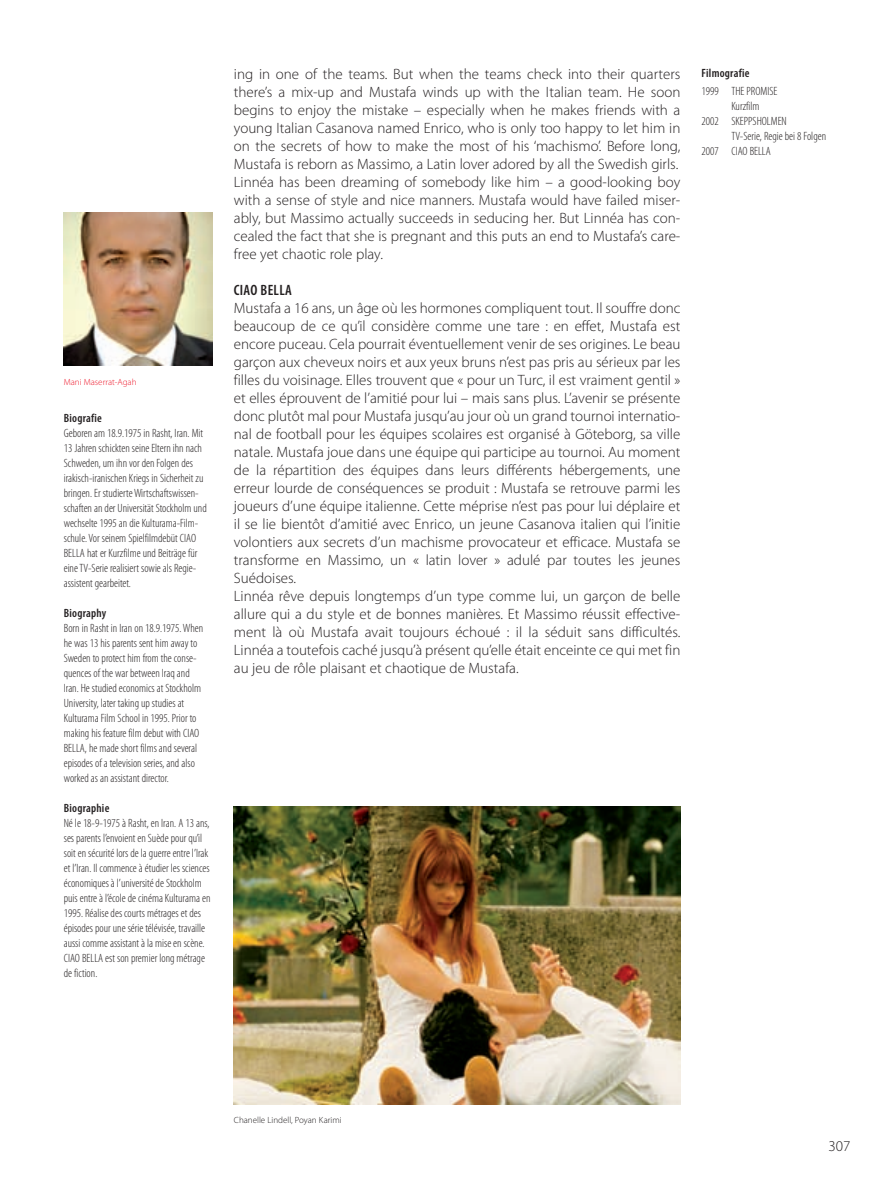
<style>
.page{position:relative;width:893px;height:1191px;background:#fff}
.page>*{position:absolute;margin:0;border:0;box-sizing:border-box;transform-origin:0 0}
.t1{font:300 15px/18px "Myriad Pro";color:#231f20}
.t2{font:600 condensed 15px "Myriad Pro";letter-spacing:.02em;color:#231f20}
.t3{font:300 condensed 12px/15px "Myriad Pro";color:#231f20}
.t4{font:600 condensed 12px "Myriad Pro";letter-spacing:.02em;color:#231f20}
.t5{font:300 9px "Myriad Pro";color:#231f20}
.t6{font:300 9px "Myriad Pro";color:#ee1b2d}
</style>
<div class="page">
<img style="left:63px;top:212px;width:618px;height:893px">
<p class="t6" style="left:64px;top:379px;width:74px">Mani Maserrat-Agah</p>
<p class="t4" style="left:64px;top:413px;width:40px">Biografie</p>
<p class="t3" style="left:64px;top:426px;width:145px">Geboren am 18.9.1975 in Rasht, Iran. Mit 13 Jahren schickten seine Eltern ihn nach Schweden, um ihn vor den Folgen des irakisch-iranischen Kriegs in Sicherheit zu bringen. Er studierte Wirtschafts wissen - schaften an der Universität Stockholm und wechselte 1995 an die Kulturama-Film - schule. Vor seinem Spielfilmdebüt CIAO BELLA hat er Kurzfilme und Beiträge für eine TV-Serie realisiert sowie als Regie - assistent gearbeitet.</p>
<p class="t4" style="left:64px;top:608px;width:44px">Biography</p>
<p class="t3" style="left:64px;top:621px;width:141px">Born in Rasht in Iran on 18.9.1975. When he was 13 his parents sent him away to Sweden to protect him from the conse&shy;quences of the war between Iraq and Iran. He studied economics at Stockholm University, later taking up studies at Kulturama Film School in 1995. Prior to making his feature film debut with CIAO BELLA, he made short films and several episodes of a television series, and also worked as an assistant director.</p>
<p class="t4" style="left:64px;top:803px;width:47px">Biographie</p>
<p class="t3" style="left:64px;top:816px;width:148px">Né le 18-9-1975 à Rasht, en Iran. A 13 ans, ses parents l’envoient en Suède pour qu’il soit en sécurité lors de la guerre entre l’Irak et l’Iran. Il commence à étudier les sciences économiques à l’université de Stockholm puis entre à l’école de cinéma Kulturama en 1995. Réalise des courts métrages et des épisodes pour une série télévisée, travaille aussi comme assistant à la mise en scène.<br>CIAO BELLA est son premier long métrage de fiction.</p>
<p class="t1" style="left:234px;top:66px;width:448px">ing in one of the teams. But when the teams check into their quarters there’s a mix-up and Mustafa winds up with the Italian team. He soon begins to enjoy the mistake – especially when he makes friends with a young Italian Casanova named Enrico, who is only too happy to let him in on the secrets of how to make the most of his ‘machismo’. Before long, Mustafa is reborn as Massimo, a Latin lover adored by all the Swedish girls.<br>Linnéa has been dreaming of somebody like him – a good-looking boy with a sense of style and nice manners. Mustafa would have failed miser&shy;ably, but Massimo actually succeeds in seducing her. But Linnéa has con&shy;cealed the fact that she is pregnant and this puts an end to Mustafa’s care&shy;free yet chaotic role play.</p>
<p class="t2" style="left:234px;top:285px;width:60px">CIAO BELLA</p>
<p class="t1" style="left:234px;top:300px;width:448px">Mustafa a 16 ans, un âge où les hormones compliquent tout. Il souffre donc beaucoup de ce qu’il considère comme une tare : en effet, Mustafa est encore puceau. Cela pourrait éventuellement venir de ses origines. Le beau garçon aux cheveux noirs et aux yeux bruns n’est pas pris au sérieux par les filles du voisinage. Elles trouvent que « pour un Turc, il est vraiment gentil » et elles éprouvent de l’amitié pour lui – mais sans plus. L’avenir se présente donc plutôt mal pour Mustafa jusqu’au jour où un grand tournoi internatio&shy;nal de football pour les équipes scolaires est organisé à Göteborg, sa ville natale. Mustafa joue dans une équipe qui participe au tournoi. Au moment de la répartition des équipes dans leurs différents hébergements, une erreur lourde de conséquences se produit : Mustafa se retrouve parmi les joueurs d’une équipe italienne. Cette méprise n’est pas pour lui déplaire et il se lie bientôt d’amitié avec Enrico, un jeune Casanova italien qui l’initie volontiers aux secrets d’un machisme provocateur et efficace. Mustafa se transforme en Massimo, un « latin lover » adulé par toutes les jeunes Suédoises.<br>Linnéa rêve depuis longtemps d’un type comme lui, un garçon de belle allure qui a du style et de bonnes manières. Et Massimo réussit effective&shy;ment là où Mustafa avait toujours échoué : il la séduit sans difficultés.<br>Linnéa a toutefois caché jusqu’à présent qu’elle était enceinte ce qui met fin au jeu de rôle plaisant et chaotique de Mustafa.</p>
<p class="t4" style="left:702px;top:68px;width:49px">Filmografie</p>
<p class="t3" style="left:702px;top:84px;width:77px">1999 THE PROMISE</p>
<p class="t3" style="left:731px;top:99px;width:30px">Kurzfilm</p>
<p class="t3" style="left:702px;top:114px;width:87px">2002 SKEPPSHOLMEN</p>
<p class="t3" style="left:731px;top:129px;width:96px">TV-Serie, Regie bei 8 Folgen</p>
<p class="t3" style="left:702px;top:144px;width:71px">2007 CIAO BELLA</p>
<p class="t5" style="left:234px;top:1117px;width:109px">Chanelle Lindell, Poyan Karimi</p>
<p class="t1" style="left:828px;top:1138px;width:23px">307</p>
</div>
